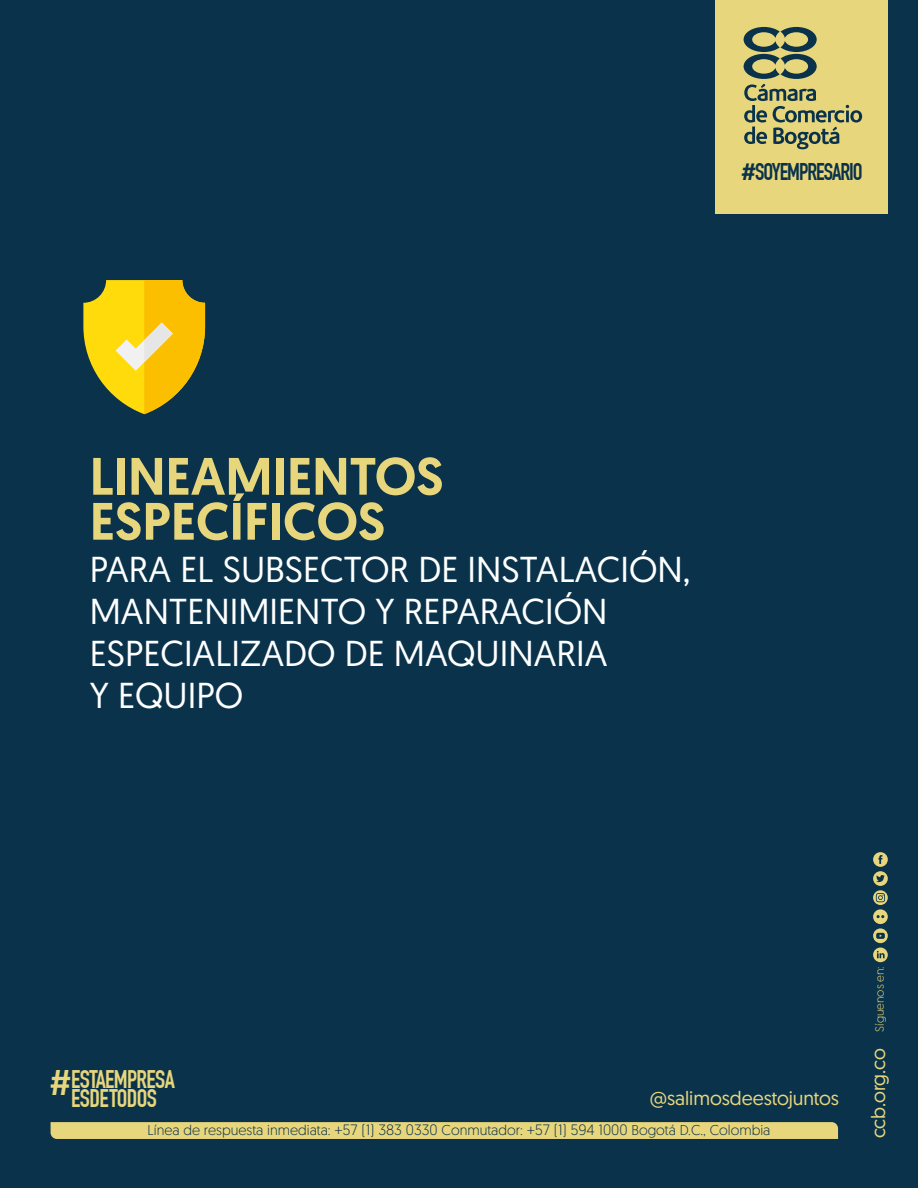
<style>
.page{position:relative;width:918px;height:1188px;background:#0a334b}
.page>*{position:absolute;margin:0;border:0;box-sizing:border-box;transform-origin:0 0}
.t1{font:500 52.5px/45px "Geomanist";color:#e8d67c}
.t2{font:36px/42px "Geomanist";color:#fff}
.t3{font:700 24.9px/19.5px "DIN Condensed";letter-spacing:-.025em;color:#e8d67c;text-align:center}
.t4{font:700 23.7px "DIN Condensed";letter-spacing:-.045em;color:#0a334b}
.t5{font:19.5px "Geomanist";letter-spacing:-.005em;color:#e8d67c}
.t6{font:300 14.25px "Geomanist";color:#0a334b}
.t7{font:300 11.85px "Geomanist";color:#e8d67c}
.s1{font-family:"Geomanist";font-weight:500}
.s2{font-family:"DIN Pro";font-weight:500;font-size:34.95px}
.s3{font-size:15px}
</style>
<div class="page">
<div style="left:51px;top:1122px;width:787px;height:17px;background:#e8d67c"></div>
<svg style="left:873px;top:852px;width:15px;height:110px"></svg>
<div style="left:715px;top:0;width:173px;height:213px;background:#e8d67c"></div>
<svg style="left:744px;top:27px;width:118px;height:122px"></svg>
<svg style="left:83px;top:280px;width:122px;height:134px"></svg>
<p class="t4" style="left:741px;top:157px;width:123px"><span class="s1">#</span>SOYEMPRESARIO</p>
<h1 class="t1" style="left:90px;top:453px;width:355px">LINEAMIENTOS<br>ESPECÍFICOS</h1>
<p class="t2" style="left:90px;top:547px;width:602px">PARA EL SUBSECTOR DE INSTALACIÓN,<br>MANTENIMIENTO Y REPARACIÓN<br>ESPECIALIZADO DE MAQUINARIA<br>Y EQUIPO</p>
<p class="t3" style="left:48px;top:1069px;width:128px"><span class="s2">#</span>ESTAEMPRESA<br>ESDETODOS</p>
<p class="t5" style="left:650px;top:1086px;width:191px">@salimosdeestojuntos</p>
<p class="t6" style="left:148px;top:1121px;width:624px">Línea de respuesta inmediata: <span class="s3">+57 (1) 383 0330</span> Conmutador: <span class="s3">+57 (1) 594 1000</span> Bogotá D.C., Colombia</p>
<p class="t7" style="left:872px;top:1032px;width:66px;rotate:-90deg">Síguenos en:</p>
<p class="t5" style="left:866px;top:1138px;width:92px;rotate:-90deg">ccb.org.co</p>
</div>
